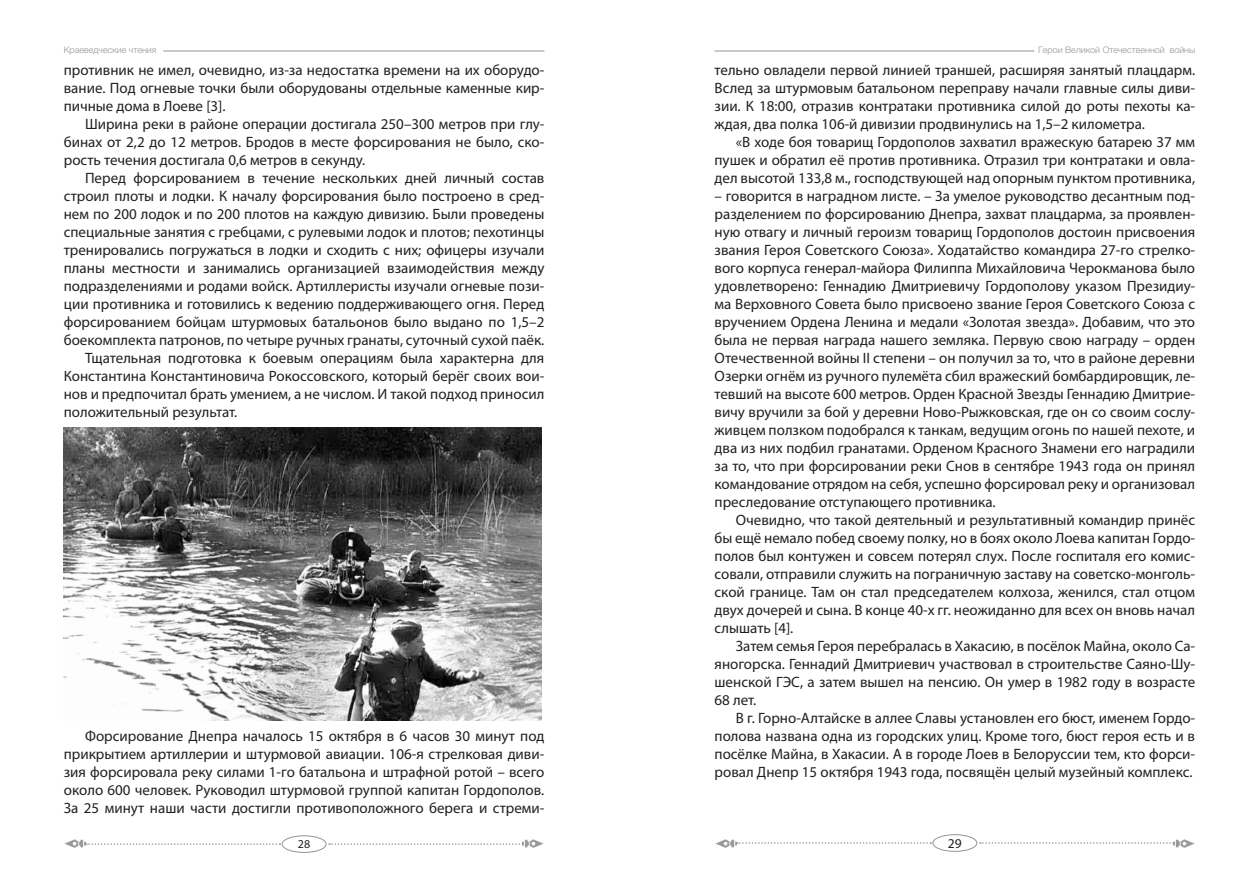
<style>
.page{position:relative;width:1259px;height:893px;background:#fff}
.page>*{position:absolute;margin:0;border:0;box-sizing:border-box;transform-origin:0 0}
.t1{font:15px/18px "Myriad Pro";color:#231f20;text-align:justify}
.t2{font:13.5px "Myriad Pro";color:#231f20}
.t3{font:12px "Myriad Pro";color:#231f20}
.t4{font:300 9px "Helvetica";color:#939598}
</style>
<div class="page">
<img style="left:64px;top:839px;width:22px;height:9px">
<img style="left:715px;top:839px;width:21px;height:9px">
<img style="left:522px;top:839px;width:22px;height:9px">
<img style="left:1173px;top:839px;width:22px;height:9px">
<svg style="left:86px;top:843px;width:194px;height:2px"></svg>
<svg style="left:736px;top:842px;width:195px;height:2px"></svg>
<svg style="left:329px;top:843px;width:194px;height:2px"></svg>
<svg style="left:979px;top:842px;width:195px;height:2px"></svg>
<div style="left:282px;top:835px;width:44px;height:18px;border:1px solid #939598;border-radius:50%"></div>
<div style="left:932px;top:834px;width:45px;height:18px;border:1px solid #939598;border-radius:50%"></div>
<hr style="left:163px;top:51px;width:381px;height:1px;background:#939598">
<hr style="left:714px;top:51px;width:320px;height:1px;background:#939598">
<img style="left:64px;top:428px;width:477px;height:293px">
<p class="t4" style="left:64px;top:42px;width:94px">Краеведческие чтения</p>
<p class="t4" style="left:1038px;top:42px;width:158px">Герои Великой Отечественной войны</p>
<p class="t1" style="left:64px;top:61px;width:482px">противник не имел, очевидно, из-за недостатка времени на их оборудо&shy;вание. Под огневые точки были оборудованы отдельные каменные кир&shy;пичные дома в Лоеве [3].</p>
<p class="t1" style="left:64px;top:115px;width:482px;text-indent:21px">Ширина реки в районе операции достигала 250–300 метров при глу&shy;бинах от 2,2 до 12 метров. Бродов в месте форсирования не было, ско&shy;рость течения достигала 0,6 метров в секунду.</p>
<p class="t1" style="left:64px;top:169px;width:482px;text-indent:21px">Перед форсированием в течение нескольких дней личный состав строил плоты и лодки. К началу форсирования было построено в сред&shy;нем по 200 лодок и по 200 плотов на каждую дивизию. Были проведены специальные занятия с гребцами, с рулевыми лодок и плотов; пехотинцы тренировались погружаться в лодки и сходить с них; офицеры изучали планы местности и занимались организацией взаимодействия между подразделениями и родами войск. Артиллеристы изучали огневые пози&shy;ции противника и готовились к ведению поддерживающего огня. Перед форсированием бойцам штурмовых батальонов было выдано по 1,5–2 боекомплекта патронов, по четыре ручных гранаты, суточный сухой паёк.</p>
<p class="t1" style="left:64px;top:349px;width:482px;text-indent:21px">Тщательная подготовка к боевым операциям была характерна для Константина Константиновича Рокоссовского, который берёг своих вои&shy;нов и предпочитал брать умением, а не числом. И такой подход приносил положительный результат.</p>
<p class="t1" style="left:714px;top:61px;width:482px">тельно овладели первой линией траншей, расширяя занятый плацдарм.<br>Вслед за штурмовым батальоном переправу начали главные силы диви&shy;зии. К 18:00, отразив контратаки противника силой до роты пехоты ка&shy;ждая, два полка 106-й дивизии продвинулись на 1,5–2 километра.</p>
<p class="t1" style="left:714px;top:133px;width:482px;text-indent:21px">«В ходе боя товарищ Гордополов захватил вражескую батарею 37 мм пушек и обратил её против противника. Отразил три контратаки и овла&shy;дел высотой 133,8 м., господствующей над опорным пунктом противника,</p>
<p class="t1" style="left:714px;top:187px;width:482px">– говорится в наградном листе. – За умелое руководство десантным под&shy;разделением по форсированию Днепра, захват плацдарма, за проявлен&shy;ную отвагу и личный героизм товарищ Гордополов достоин присвоения звания Героя Советского Союза». Ходатайство командира 27-го стрелко&shy;вого корпуса генерал-майора Филиппа Михайловича Черокманова было удовлетворено: Геннадию Дмитриевичу Гордополову указом Президиу&shy;ма Верховного Совета было присвоено звание Героя Советского Союза с вручением Ордена Ленина и медали «Золотая звезда». Добавим, что это была не первая награда нашего земляка. Первую свою награду – орден Отечественной войны II степени – он получил за то, что в районе деревни Озерки огнём из ручного пулемёта сбил вражеский бомбардировщик, ле&shy;тевший на высоте 600 метров. Орден Красной Звезды Геннадию Дмитрие&shy;вичу вручили за бой у деревни Ново-Рыжковская, где он со своим сослу&shy;живцем ползком подобрался к танкам, ведущим огонь по нашей пехоте, и два из них подбил гранатами. Орденом Красного Знамени его наградили за то, что при форсировании реки Снов в сентябре 1943 года он принял командование отрядом на себя, успешно форсировал реку и организовал преследование отступающего противника.</p>
<p class="t1" style="left:714px;top:511px;width:482px;text-indent:21px">Очевидно, что такой деятельный и результативный командир принёс бы ещё немало побед своему полку, но в боях около Лоева капитан Гордо&shy;полов был контужен и совсем потерял слух. После госпиталя его комис&shy;совали, отправили служить на пограничную заставу на советско-монголь&shy;ской границе. Там он стал председателем колхоза, женился, стал отцом двух дочерей и сына. В конце 40-х гг. неожиданно для всех он вновь начал слышать [4].</p>
<p class="t1" style="left:714px;top:637px;width:482px;text-indent:21px">Затем семья Героя перебралась в Хакасию, в посёлок Майна, около Са&shy;яногорска. Геннадий Дмитриевич участвовал в строительстве Саяно-Шу&shy;шенской ГЭС, а затем вышел на пенсию. Он умер в 1982 году в возрасте 68 лет.</p>
<p class="t1" style="left:714px;top:709px;width:482px;text-indent:21px">В г. Горно-Алтайске в аллее Славы установлен его бюст, именем Гордо&shy;полова названа одна из городских улиц. Кроме того, бюст героя есть и в посёлке Майна, в Хакасии. А в городе Лоев в Белоруссии тем, кто форси&shy;ровал Днепр 15 октября 1943 года, посвящён целый музейный комплекс.</p>
<p class="t1" style="left:64px;top:727px;width:482px;text-indent:21px">Форсирование Днепра началось 15 октября в 6 часов 30 минут под прикрытием артиллерии и штурмовой авиации. 106-я стрелковая диви&shy;зия форсировала реку силами 1-го батальона и штрафной ротой – всего около 600 человек. Руководил штурмовой группой капитан Гордополов.<br>За 25 минут наши части достигли противоположного берега и стреми-</p>
<p class="t3" style="left:298px;top:836px;width:14px">28</p>
<p class="t2" style="left:948px;top:835px;width:15px">29</p>
</div>
